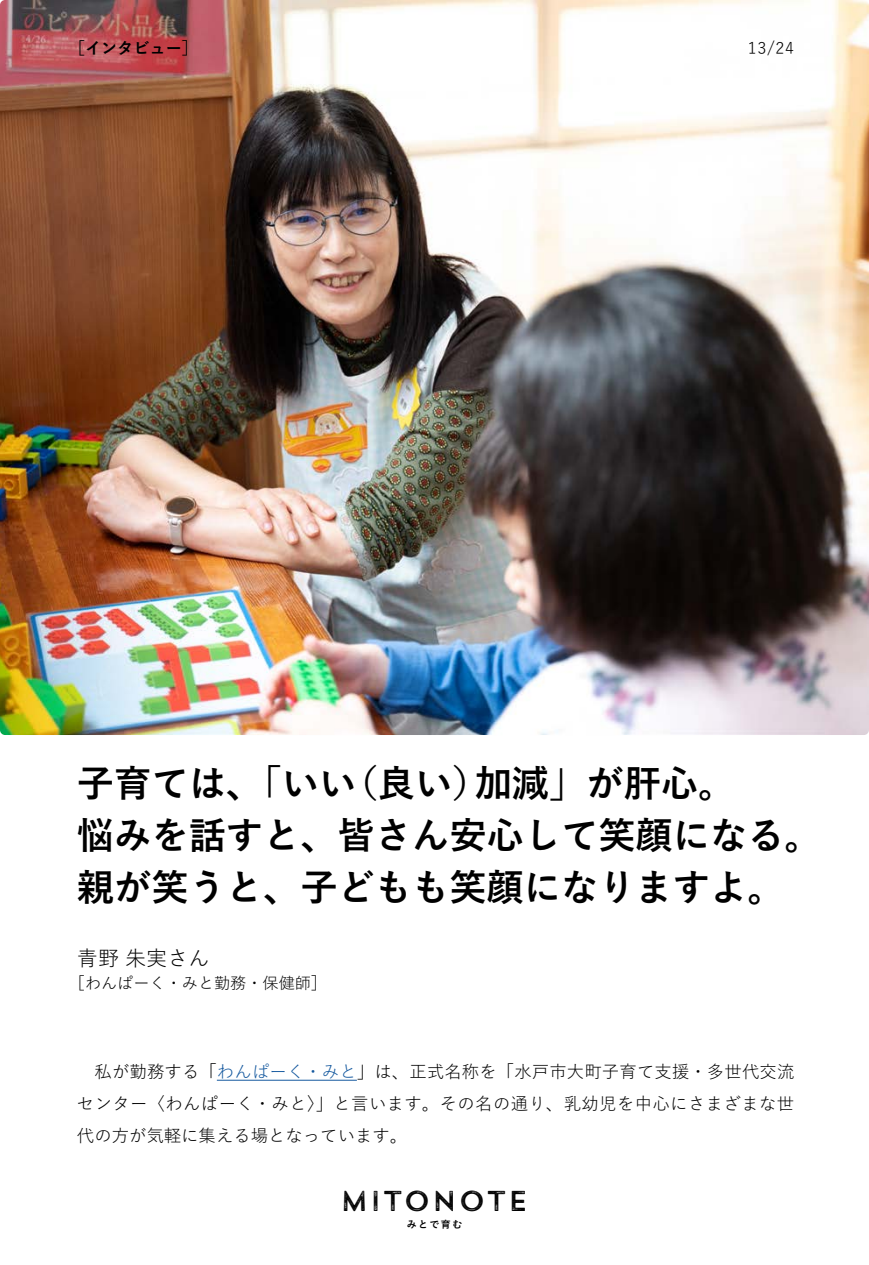
<style>
.page{position:relative;width:869px;height:1265px;background:#fff}
.page>*{position:absolute;margin:0;border:0;box-sizing:border-box;transform-origin:0 0}
.t1{font:37.27px/52.1px "Yu Gothic Std B";color:#000}
.t2{font:28.7px "Trend Rough Sans One";letter-spacing:.04em;color:#000}
.t3{font:21px "Yu Gothic Std R";color:#000}
.t4{font:17.32px/32.2px "Yu Gothic Std R";letter-spacing:.02em;color:#000;text-align:justify}
.t5{font:16.1px "Yu Gothic Std R";color:#000}
.t6{font:16.1px "Yu Gothic Std B";color:#000}
.t7{font:9.97px "Yu Gothic Std B";letter-spacing:.15em;color:#000}
.s1{color:#15599f}
</style>
<div class="page">
<img style="left:0;top:0;width:868px;height:735px">
<hr style="left:217px;top:1080px;width:140px;height:1px;background:#15599f">
<p class="t6" style="left:69px;top:36px;width:130px">［インタビュー[</p>
<p class="t5" style="left:747px;top:37px;width:48px">13/24</p>
<h1 class="t1" style="left:340px;top:756px;width:150px">（良い）</h1>
<h1 class="t1" style="left:77px;top:756px;width:746px">子育ては、「いい<br>悩みを話すと、皆さん安心して笑顔になる。親が笑うと、子どもも笑顔になりますよ。</h1>
<h1 class="t1" style="left:474px;top:756px;width:262px">加減」が肝心。</h1>
<p class="t3" style="left:77px;top:943px;width:134px">青野朱実さん</p>
<p class="t5" style="left:69px;top:971px;width:259px">［わんぱーく・みと勤務・保健師[</p>
<p class="t4" style="left:77px;top:1054px;width:718px">　私が勤務する「<span class="s1">わんぱーく・みと</span>」は、正式名称を「水戸市大町子育て支援・多世代交流センター〈わんぱーく・みと〉」と言います。その名の通り、乳幼児を中心にさまざまな世代の方が気軽に集える場となっています。</p>
<h2 class="t2" style="left:340px;top:1183px;width:190px">MITONOTE</h2>
<p class="t7" style="left:406px;top:1217px;width:57px">みとで育む</p>
</div>
